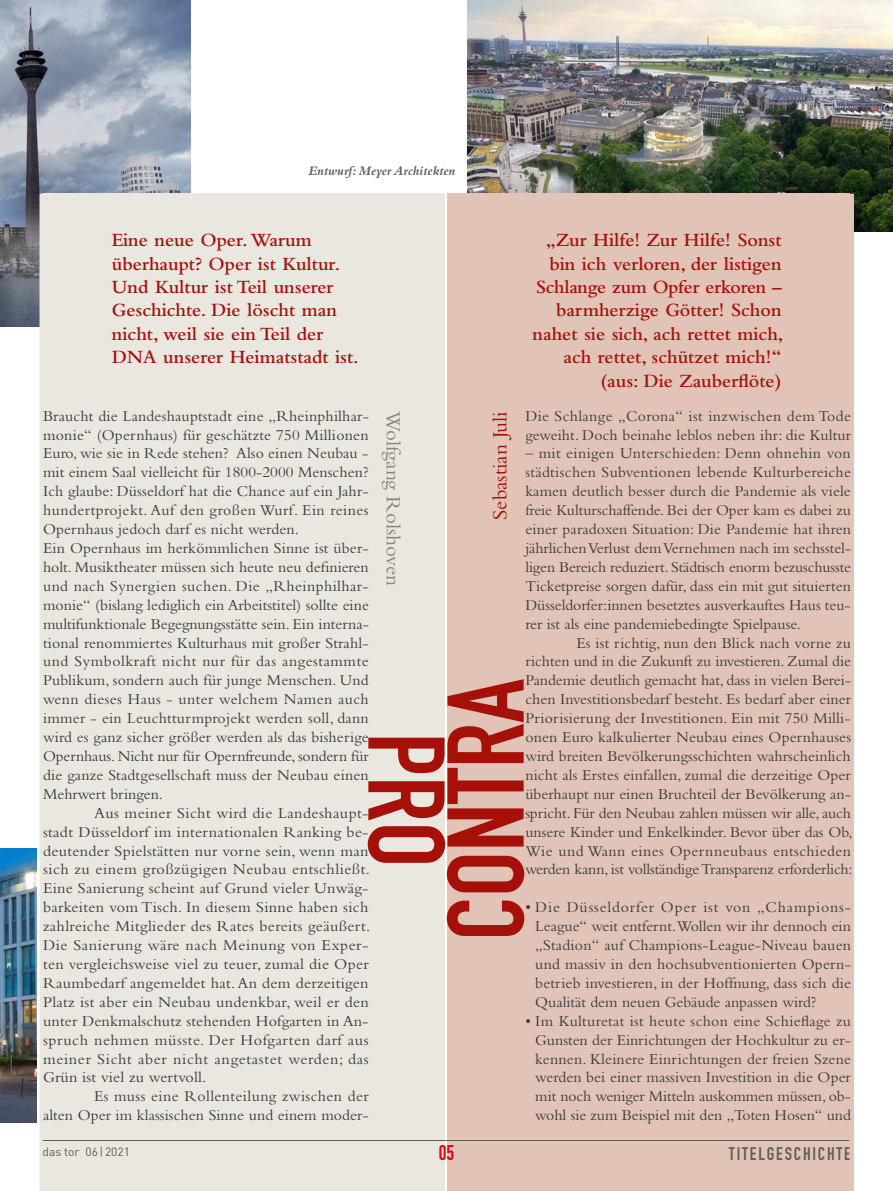
<style>
.page{position:relative;width:893px;height:1191px;background:#fff}
.page>*{position:absolute;margin:0;border:0;box-sizing:border-box;transform-origin:0 0}
.t1{font:700 107.1px "DIN Condensed";color:#a51008}
.t2{font:21px "Bembo";color:#898474}
.t3{font:21px "Bembo";color:#a51008}
.t4{font:700 21px "DIN Condensed";color:#e30613}
.t5{font:600 19.5px/23.4px "Bembo";color:#a51008;text-align:right}
.t6{font:700 18px "DIN Condensed";letter-spacing:.1em;color:#615e52}
.t7{font:15.75px/18.9px "Bembo";letter-spacing:.01em;color:#3c3c3b;text-align:justify}
.t8{font:italic 700 13.5px "Bembo";color:#615e52}
.t9{font:12px "DIN";color:#615e52}
</style>
<div class="page">
<img style="left:468px;top:0;width:425px;height:232px">
<img style="left:0;top:0;width:190px;height:326px">
<div style="left:43px;top:194px;width:402px;height:997px;background:#eae7e0"></div>
<div style="left:447px;top:194px;width:402px;height:997px;background:#e1c4b7"></div>
<hr style="left:43px;top:1140px;width:807px;height:1px;background:#615e52">
<img style="left:0;top:848px;width:36px;height:275px">
<hr style="left:40px;top:194px;width:3px;height:997px;background:#eae7e0">
<div style="left:849px;top:194px;width:5px;height:997px;background:#e1c4b7"></div>
<p class="t8" style="left:308px;top:163px;width:149px">Entwurf: Meyer Architekten</p>
<p class="t5" style="left:112px;top:228px;width:248px;text-align:left">Eine neue Oper. Warum überhaupt? Oper ist Kultur.<br>Und Kultur ist Teil unserer<br>Geschichte. Die löscht man nicht, weil sie ein Teil der<br>DNA unserer Heimatstadt ist.</p>
<p class="t5" style="left:533px;top:228px;width:252px">„Zur Hilfe! Zur Hilfe! Sonst bin ich verloren, der listigen<br>Schlange zum Opfer erkoren – barmherzige Götter! Schon nahet sie sich, ach rettet mich, ach rettet, schützet mich!“ (aus: Die Zauberflöte)</p>
<h2 class="t2" style="left:405px;top:411px;width:176px;rotate:90deg">Wolfgang Rolshoven</h2>
<h2 class="t3" style="left:487px;top:520px;width:110px;rotate:-90deg">Sebastian Juli</h2>
<p class="t7" style="left:525px;top:406px;width:327px">Die Schlange „Corona“ ist inzwischen dem Tode geweiht. Doch beinahe leblos neben ihr: die Kultur</p>
<p class="t7" style="left:43px;top:406px;width:327px;text-align:left">Braucht die Landeshauptstadt eine „Rheinphilhar&shy;monie“ (Opernhaus) für geschätzte 750 Millionen Euro, wie sie in Rede stehen? Also einen Neubau - mit einem Saal vielleicht für 1800-2000 Menschen?<br>Ich glaube: Düsseldorf hat die Chance auf ein Jahr&shy;hundertprojekt. Auf den großen Wurf. Ein reines Opernhaus jedoch darf es nicht werden.<br>Ein Opernhaus im herkömmlichen Sinne ist über&shy;holt. Musiktheater müssen sich heute neu definieren und nach Synergien suchen. Die „Rheinphilhar&shy;monie“ (bislang lediglich ein Arbeitstitel) sollte eine multifunktionale Begegnungsstätte sein. Ein interna&shy;tional renommiertes Kulturhaus mit großer Strahl&shy;und Symbolkraft nicht nur für das angestammte Publikum, sondern auch für junge Menschen. Und wenn dieses Haus - unter welchem Namen auch immer - ein Leuchtturmprojekt werden soll, dann wird es ganz sicher größer werden als das bisherige Opernhaus. Nicht nur für Opernfreunde, sondern für die ganze Stadtgesellschaft muss der Neubau einen Mehrwert bringen.</p>
<p class="t7" style="left:43px;top:803px;width:329px;text-indent:51px">Aus meiner Sicht wird die Landeshaupt&shy;stadt Düsseldorf im internationalen Ranking be&shy;deutender Spielstätten nur vorne sein, wenn man sich zu einem großzügigen Neubau entschließt.<br>Eine Sanierung scheint auf Grund vieler Unwäg&shy;barkeiten vom Tisch. In diesem Sinne haben sich zahlreiche Mitglieder des Rates bereits geäußert.<br>Die Sanierung wäre nach Meinung von Exper&shy;ten vergleichsweise viel zu teuer, zumal die Oper Raumbedarf angemeldet hat. An dem derzeitigen Platz ist aber ein Neubau undenkbar, weil er den unter Denkmalschutz stehenden Hofgarten in An&shy;spruch nehmen müsste. Der Hofgarten darf aus meiner Sicht aber nicht angetastet werden; das Grün ist viel zu wertvoll.</p>
<p class="t7" style="left:43px;top:1086px;width:327px;text-align:right">Es muss eine Rollenteilung zwischen der<br>alten Oper im klassischen Sinne und einem moder-</p>
<p class="t7" style="left:525px;top:444px;width:327px">– mit einigen Unterschieden: Denn ohnehin von städtischen Subventionen lebende Kulturbereiche kamen deutlich besser durch die Pandemie als viele freie Kulturschaffende. Bei der Oper kam es dabei zu einer paradoxen Situation: Die Pandemie hat ihren jährlichen Verlust dem Vernehmen nach im sechsstel&shy;ligen Bereich reduziert. Städtisch enorm bezuschusste Ticketpreise sorgen dafür, dass ein mit gut situierten Düsseldorfer:innen besetztes ausverkauftes Haus teu&shy;rer ist als eine pandemiebedingte Spielpause.</p>
<p class="t7" style="left:525px;top:633px;width:329px;text-align:left;text-indent:51px">Es ist richtig, nun den Blick nach vorne zu richten und in die Zukunft zu investieren. Zumal die Pandemie deutlich gemacht hat, dass in vielen Berei&shy;chen Investitionsbedarf besteht. Es bedarf aber einer Priorisierung der Investitionen. Ein mit 750 Milli&shy;onen Euro kalkulierter Neubau eines Opernhauses wird breiten Bevölkerungsschichten wahrscheinlich nicht als Erstes einfallen, zumal die derzeitige Oper überhaupt nur einen Bruchteil der Bevölkerung an&shy;spricht. Für den Neubau zahlen müssen wir alle, auch unsere Kinder und Enkelkinder. Bevor über das Ob, Wie und Wann eines Opernneubaus entschieden werden kann, ist vollständige Transparenz erforderlich:</p>
<p class="t7" style="left:535px;top:897px;width:317px;text-indent:-10px">• Die Düsseldorfer Oper ist von „Champions-League“ weit entfernt.Wollen wir ihr dennoch ein „Stadion“ auf Champions-League-Niveau bauen und massiv in den hochsubventionierten Opern&shy;betrieb investieren, in der Hoffnung, dass sich die Qualität dem neuen Gebäude anpassen wird?</p>
<p class="t7" style="left:535px;top:1011px;width:317px;text-indent:-10px">• Im Kulturetat ist heute schon eine Schieflage zu Gunsten der Einrichtungen der Hochkultur zu er&shy;kennen. Kleinere Einrichtungen der freien Szene werden bei einer massiven Investition in die Oper mit noch weniger Mitteln auskommen müssen, ob&shy;wohl sie zum Beispiel mit den „Toten Hosen“ und</p>
<h1 class="t1" style="left:414px;top:940px;width:263px;rotate:-90deg">CONTRA</h1>
<h1 class="t1" style="left:478px;top:732px;width:136px;rotate:90deg">PRO</h1>
<h2 class="t4" style="left:439px;top:1139px;width:17px">05</h2>
<p class="t9" style="left:43px;top:1143px;width:89px">das tor 06|2021</p>
<p class="t6" style="left:729px;top:1141px;width:124px">TITELGESCHICHTE</p>
</div>
